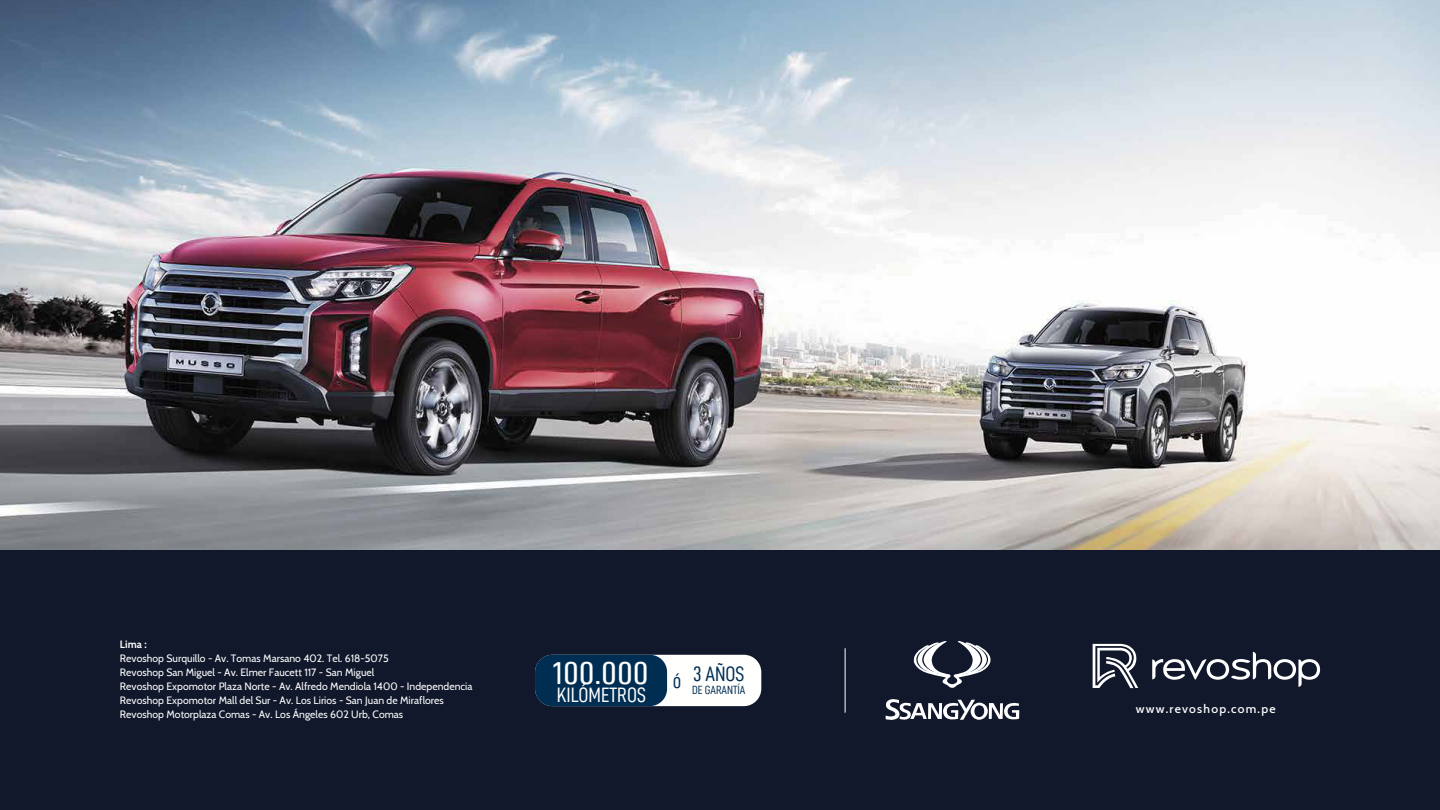
<style>
.page{position:relative;width:1440px;height:810px;background:#fff}
.page>*{position:absolute;margin:0;border:0;box-sizing:border-box;transform-origin:0 0}
.t1{font:31.72px "D DIN Condensed";color:#fff;scale:1.24 1}
.t2{font:20.92px "D DIN Condensed";color:#fff}
.t3{font:20.92px "D DIN Condensed";color:#002e53}
.t4{font:500 12.08px "Cabin";letter-spacing:.1em;color:#fff}
.t5{font:11.93px "D DIN Condensed";color:#002e53}
.t6{font:10.65px/13.9px "Cabin";letter-spacing:.005em;color:#fff}
.t7{font:700 10.65px "Cabin";color:#fff}
</style>
<div class="page">
<img style="left:0;top:0;width:1440px;height:551px">
<div style="left:0;top:551px;width:1440px;height:259px;background:#11182b"></div>
<hr style="left:845px;top:648px;width:1px;height:65px;background:#fff">
<div style="left:535px;top:655px;width:226px;height:51px;background:#fffffe;border-radius:17px"></div>
<div style="left:535px;top:655px;width:132px;height:51px;background:#002e53;border-radius:17px"></div>
<svg style="left:885px;top:699px;width:134px;height:21px"></svg>
<svg style="left:913px;top:641px;width:78px;height:47px"></svg>
<svg style="left:1152px;top:652px;width:168px;height:35px"></svg>
<svg style="left:1093px;top:644px;width:45px;height:44px"></svg>
<p class="t7" style="left:120px;top:636px;width:28px">Lima :</p>
<p class="t6" style="left:120px;top:651px;width:354px">Revoshop Surquillo - Av. Tomas Marsano 402. Tel. 618-5075<br>Revoshop San Miguel - Av. Elmer Faucett 117 - San Miguel<br>Revoshop Expomotor Plaza Norte - Av. Alfredo Mendiola 1400 - Independencia Revoshop Expomotor Mall del Sur - Av. Los Lirios - San Juan de Miraflores Revoshop Motorplaza Comas - Av. Los Ángeles 602 Urb, Comas</p>
<h1 class="t1" style="left:552px;top:655px;width:79px">100.000</h1>
<h2 class="t2" style="left:557px;top:684px;width:91px">KILÓMETROS</h2>
<h2 class="t3" style="left:673px;top:662px;width:73px">ó 3 AÑOS</h2>
<p class="t5" style="left:692px;top:683px;width:55px">DE GARANTÍA</p>
<p class="t4" style="left:1136px;top:700px;width:141px">www.revoshop.com.pe</p>
</div>
